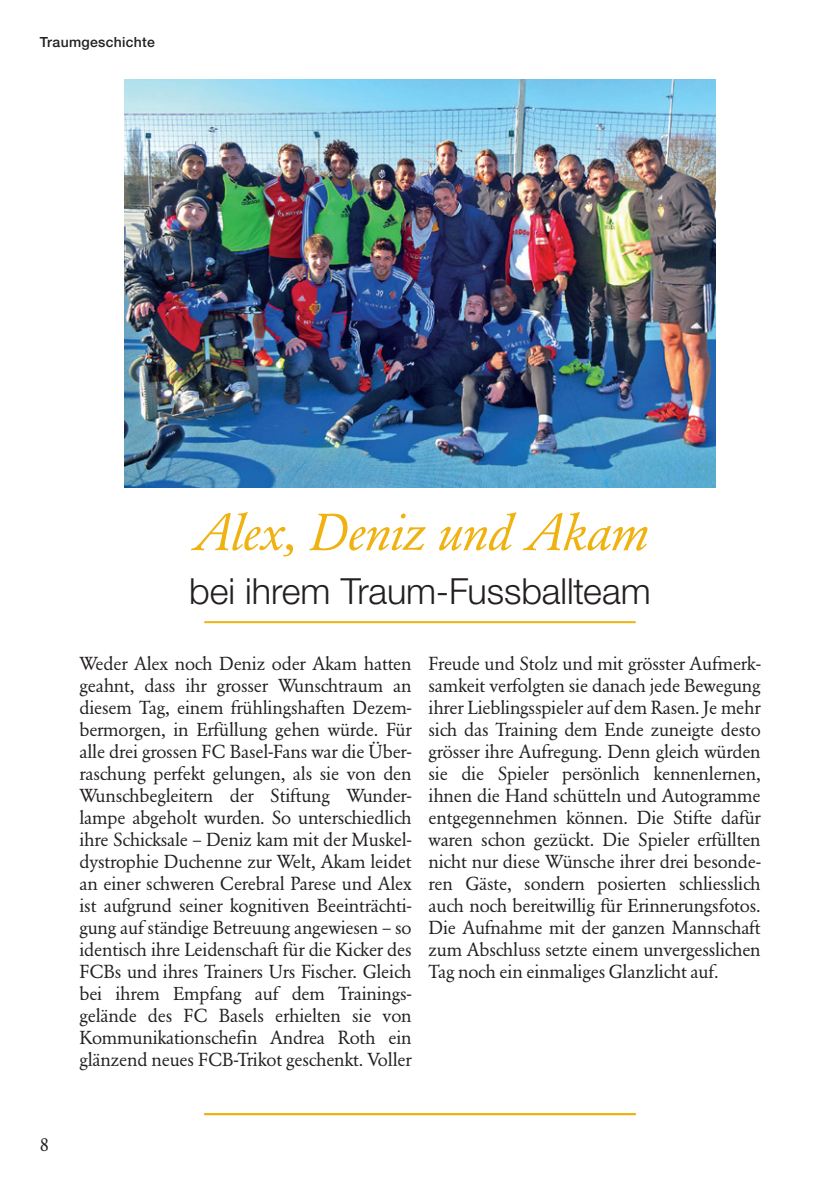
<style>
.page{position:relative;width:840px;height:1191px;background:#fff}
.page>*{position:absolute;margin:0;border:0;box-sizing:border-box;transform-origin:0 0}
.t1{font:50px "GA12 Italic Oldfigures";color:#efb211}
.t2{font:300 36px "Helvetica Neue";letter-spacing:-.005em;color:#231f20}
.t3{font:18px/22px "GA12";color:#231f20;text-align:justify}
.t4{font:500 14px "Helvetica Neue";letter-spacing:.02em;color:#231f20}
</style>
<div class="page">
<hr style="left:204px;top:1113px;width:431px;height:2px;background:#efb211">
<img style="left:125px;top:79px;width:589px;height:409px">
<hr style="left:204px;top:621px;width:431px;height:2px;background:#efb211">
<p class="t4" style="left:40px;top:34px;width:116px">Traumgeschichte</p>
<h1 class="t1" style="left:192px;top:502px;width:457px">Alex, Deniz und Akam</h1>
<h2 class="t2" style="left:189px;top:569px;width:462px">bei ihrem Traum-Fussballteam</h2>
<p class="t3" style="left:40px;top:1133px;width:11px">8</p>
<p class="t3" style="left:79px;top:652px;width:333px">Weder Alex noch Deniz oder Akam hatten geahnt, dass ihr grosser Wunschtraum an diesem Tag, einem frühlingshaften Dezem&shy;bermorgen, in Erfüllung gehen würde. Für alle drei grossen FC Basel-Fans war die Über&shy;raschung perfekt gelungen, als sie von den Wunschbegleitern der Stiftung Wunder&shy;lampe abgeholt wurden. So unterschiedlich ihre Schicksale – Deniz kam mit der Muskel&shy;dystrophie Duchenne zur Welt, Akam leidet an einer schweren Cerebral Parese und Alex ist aufgrund seiner kognitiven Beeinträchti&shy;gung auf ständige Betreuung angewiesen – so identisch ihre Leidenschaft für die Kicker des FCBs und ihres Trainers Urs Fischer. Gleich bei ihrem Empfang auf dem Trainings&shy;gelände des FC Basels erhielten sie von Kommunikationschefin Andrea Roth ein glänzend neues FCB-Trikot geschenkt. Voller</p>
<p class="t3" style="left:428px;top:652px;width:333px">Freude und Stolz und mit grösster Aufmerk&shy;samkeit verfolgten sie danach jede Bewegung ihrer Lieblingsspieler auf dem Rasen. Je mehr sich das Training dem Ende zuneigte desto grösser ihre Aufregung. Denn gleich würden sie die Spieler persönlich kennenlernen, ihnen die Hand schütteln und Autogramme entgegennehmen können. Die Stifte dafür waren schon gezückt. Die Spieler erfüllten nicht nur diese Wünsche ihrer drei besonde&shy;ren Gäste, sondern posierten schliesslich auch noch bereitwillig für Erinnerungsfotos.<br>Die Aufnahme mit der ganzen Mannschaft zum Abschluss setzte einem unvergesslichen Tag noch ein einmaliges Glanzlicht auf.</p>
</div>
